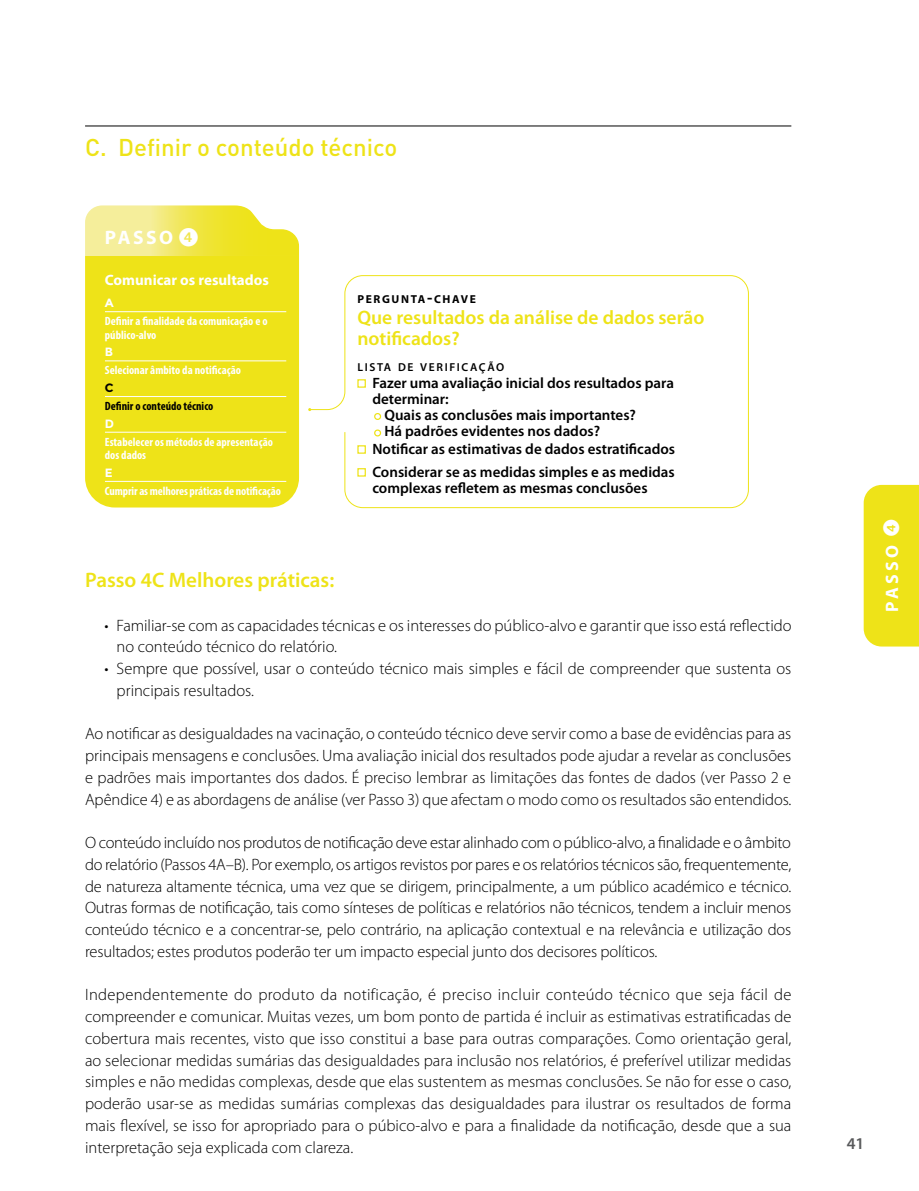
<style>
.page{position:relative;width:919px;height:1191px;background:#fff}
.page>*{position:absolute;margin:0;border:0;box-sizing:border-box;transform-origin:0 0}
.t1{font:500 24px "DIN";color:#eee318}
.t2{font:600 21px "Myriad Pro";color:#eee318}
.t3{font:600 19.5px/21px "Myriad Pro";color:#eee318}
.t4{font:700 19.5px "Myriad Pro";letter-spacing:.13em;color:#fff}
.t5{font:700 18px "Myriad Pro";letter-spacing:.18em;color:#fff}
.t6{font:300 16.5px/21.8px "Myriad Pro";letter-spacing:-.005em;color:#000;text-align:justify}
.t7{font:600 16.5px "Myriad Pro";color:#58595b}
.t8{font:600 15px/16.5px "Myriad Pro";color:#000}
.t9{font:700 15px "Myriad Pro";color:#fff}
.t10{font:700 condensed 12px/13.5px "Myriad Pro";color:#fff}
.t11{font:700 condensed 12px "Myriad Pro";color:#000}
.t12{font:700 12px "Montserrat";color:#fff}
.t13{font:700 12px "Montserrat";color:#000}
.t14{font:600 11.55px "Myriad Pro";letter-spacing:.145em;color:#000}
.t15{font:700 11.55px "Myriad Pro";letter-spacing:.145em;color:#000}
.s1{font-family:"European Pi One";font-weight:400;font-size:18.9px}
.s2{font-size:16.5px}
.s3{font-family:"European Pi One";font-weight:400;font-size:16.5px}
</style>
<div class="page">
<div style="left:85px;top:256px;width:214px;height:251px;background:#eee318"></div>
<svg style="left:85px;top:205px;width:214px;height:51px;background:#f3ea70"></svg>
<div style="left:863px;top:485px;width:55px;height:161px;background:#eee318"></div>
<svg style="left:311px;top:275px;width:438px;height:233px"></svg>
<hr style="left:85px;top:126px;width:706px;height:1px;background:#000">
<div style="left:357px;top:379px;width:9px;height:9px;border:1px solid #eee318"></div>
<svg style="left:373px;top:412px;width:9px;height:9px"></svg>
<svg style="left:373px;top:428px;width:9px;height:9px"></svg>
<div style="left:357px;top:445px;width:9px;height:9px;border:1px solid #eee318"></div>
<div style="left:357px;top:468px;width:9px;height:8px;border:1px solid #eee318"></div>
<hr style="left:105px;top:311px;width:181px;height:1px;background:#fff">
<hr style="left:105px;top:360px;width:181px;height:1px;background:#fff">
<hr style="left:105px;top:396px;width:181px;height:1px;background:#fff">
<hr style="left:105px;top:432px;width:181px;height:1px;background:#fff">
<hr style="left:105px;top:481px;width:181px;height:1px;background:#fff">
<h1 class="t1" style="left:85px;top:132px;width:314px">C. Definir o conteúdo técnico</h1>
<p class="t4" style="left:105px;top:225px;width:95px">PASSO <span class="s1">4</span></p>
<p class="t9" style="left:105px;top:270px;width:165px">Comunicar os resultados</p>
<p class="t12" style="left:105px;top:296px;width:10px">A</p>
<p class="t10" style="left:105px;top:314px;width:164px">Definir a finalidade da comunicação e o público-alvo</p>
<p class="t12" style="left:105px;top:345px;width:10px">B</p>
<p class="t10" style="left:105px;top:363px;width:138px">Selecionar âmbito da notificação</p>
<p class="t13" style="left:105px;top:380px;width:10px">C</p>
<p class="t11" style="left:105px;top:398px;width:110px">Definir o conteúdo técnico</p>
<p class="t12" style="left:105px;top:416px;width:11px">D</p>
<p class="t10" style="left:105px;top:434px;width:169px">Estabelecer os métodos de apresentação dos dados</p>
<p class="t12" style="left:105px;top:465px;width:9px">E</p>
<p class="t10" style="left:105px;top:484px;width:177px">Cumprir as melhores práticas de notificação</p>
<p class="t15" style="left:357px;top:291px;width:120px">PERGUNTA<span class="s2">-</span>CHAVE</p>
<p class="t3" style="left:357px;top:306px;width:348px">Que resultados da análise de dados serão notificados?</p>
<p class="t14" style="left:357px;top:360px;width:148px">LISTA DE VERIFICAÇÃO</p>
<p class="t8" style="left:372px;top:374px;width:303px">Fazer uma avaliação inicial dos resultados para</p>
<p class="t8" style="left:372px;top:390px;width:78px">determinar:</p>
<p class="t8" style="left:384px;top:406px;width:253px">Quais as conclusões mais importantes?</p>
<p class="t8" style="left:384px;top:423px;width:217px">Há padrões evidentes nos dados?</p>
<p class="t8" style="left:372px;top:440px;width:304px">Notificar as estimativas de dados estratificados</p>
<p class="t8" style="left:372px;top:463px;width:304px">Considerar se as medidas simples e as medidas complexas refletem as mesmas conclusões</p>
<p class="t2" style="left:85px;top:566px;width:251px">Passo 4C Melhores práticas:</p>
<p class="t6" style="left:117px;top:614px;width:676px;text-indent:-12px">• Familiar-se com as capacidades técnicas e os interesses do público-alvo e garantir que isso está reflectido no conteúdo técnico do relatório.</p>
<p class="t6" style="left:117px;top:658px;width:676px;text-indent:-12px">• Sempre que possível, usar o conteúdo técnico mais simples e fácil de compreender que sustenta os principais resultados.</p>
<p class="t6" style="left:85px;top:723px;width:707px">Ao notificar as desigualdades na vacinação, o conteúdo técnico deve servir como a base de evidências para as principais mensagens e conclusões. Uma avaliação inicial dos resultados pode ajudar a revelar as conclusões e padrões mais importantes dos dados. É preciso lembrar as limitações das fontes de dados (ver Passo 2 e Apêndice 4) e as abordagens de análise (ver Passo 3) que afectam o modo como os resultados são entendidos.</p>
<p class="t6" style="left:85px;top:832px;width:707px">O conteúdo incluído nos produtos de notificação deve estar alinhado com o público-alvo, a finalidade e o âmbito do relatório (Passos 4A–B). Por exemplo, os artigos revistos por pares e os relatórios técnicos são, frequentemente, de natureza altamente técnica, uma vez que se dirigem, principalmente, a um público académico e técnico.<br>Outras formas de notificação, tais como sínteses de políticas e relatórios não técnicos, tendem a incluir menos conteúdo técnico e a concentrar-se, pelo contrário, na aplicação contextual e na relevância e utilização dos resultados; estes produtos poderão ter um impacto especial junto dos decisores políticos.</p>
<p class="t6" style="left:85px;top:984px;width:708px">Independentemente do produto da notificação, é preciso incluir conteúdo técnico que seja fácil de compreender e comunicar. Muitas vezes, um bom ponto de partida é incluir as estimativas estratificadas de cobertura mais recentes, visto que isso constitui a base para outras comparações. Como orientação geral, ao selecionar medidas sumárias das desigualdades para inclusão nos relatórios, é preferível utilizar medidas simples e não medidas complexas, desde que elas sustentem as mesmas conclusões. Se não for esse o caso, poderão usar-se as medidas sumárias complexas das desigualdades para ilustrar os resultados de forma mais flexível, se isso for apropriado para o púbico-alvo e para a finalidade da notificação, desde que a sua interpretação seja explicada com clareza.</p>
<p class="t5" style="left:880px;top:612px;width:94px;rotate:-90deg">PASSO <span class="s3">4</span></p>
<p class="t7" style="left:846px;top:1132px;width:19px">41</p>
</div>
